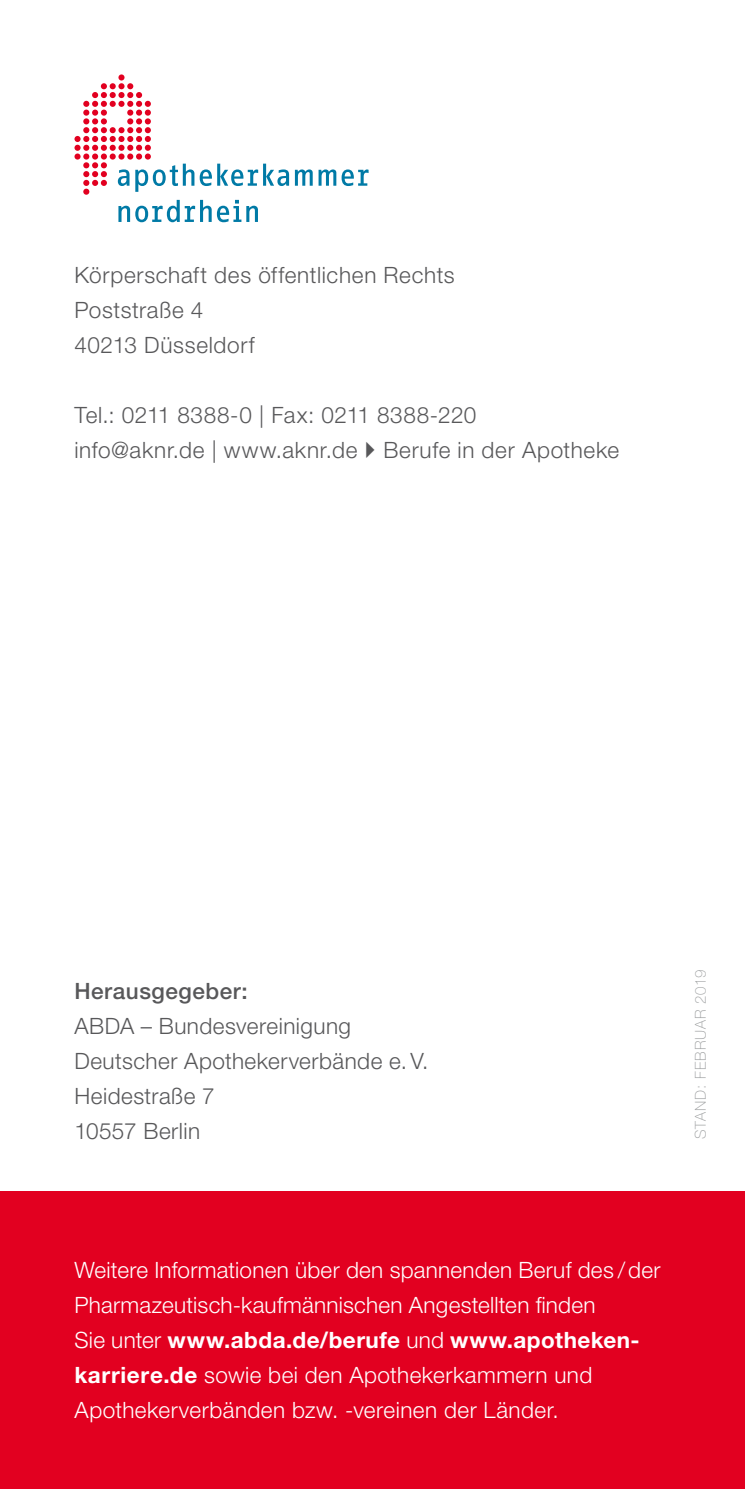
<style>
.page{position:relative;width:745px;height:1489px;background:#fff}
.page>*{position:absolute;margin:0;border:0;box-sizing:border-box;transform-origin:0 0}
.t1{font:300 22.5px/35px "Helvetica Neue LT Std";letter-spacing:.015em;color:#fff}
.t2{font:300 22.5px/35px "Helvetica Neue LT Std";letter-spacing:.025em;color:#58585a}
.t3{font:500 22.5px "Helvetica Neue LT Std";letter-spacing:.025em;color:#58585a}
.t4{font:100 15px "Helvetica Neue LT Std";letter-spacing:.06em;color:#9c9e9f}
.s1{font-weight:700}
</style>
<div class="page">
<div style="left:0;top:1191px;width:744px;height:297px;background:#e20020"></div>
<svg style="left:74px;top:74px;width:77px;height:77px"></svg>
<div style="left:74px;top:153px;width:6px;height:7px;background:#e20020;border-radius:50%"></div>
<div style="left:83px;top:153px;width:6px;height:7px;background:#e20020;border-radius:50%"></div>
<div style="left:92px;top:153px;width:6px;height:7px;background:#e20020;border-radius:50%"></div>
<div style="left:101px;top:153px;width:6px;height:7px;background:#e20020;border-radius:50%"></div>
<div style="left:110px;top:153px;width:6px;height:7px;background:#e20020;border-radius:50%"></div>
<div style="left:118px;top:153px;width:6px;height:7px;background:#e20020;border-radius:50%"></div>
<div style="left:127px;top:153px;width:6px;height:7px;background:#e20020;border-radius:50%"></div>
<div style="left:136px;top:153px;width:6px;height:7px;background:#e20020;border-radius:50%"></div>
<div style="left:145px;top:153px;width:6px;height:7px;background:#e20020;border-radius:50%"></div>
<svg style="left:83px;top:162px;width:24px;height:33px"></svg>
<svg style="left:118px;top:200px;width:140px;height:22px"></svg>
<svg style="left:118px;top:164px;width:250px;height:28px"></svg>
<p class="t2" style="left:74px;top:257px;width:381px">Körperschaft des öffentlichen Rechts<br>Poststraße 4<br>40213 Düsseldorf</p>
<p class="t2" style="left:74px;top:397px;width:546px">Tel.: 0211 8388-0 | Fax: 0211 8388-220<br>info@aknr.de | www.aknr.de Berufe in der Apotheke</p>
<p class="t3" style="left:74px;top:977px;width:175px">Herausgegeber:</p>
<p class="t2" style="left:74px;top:1007px;width:355px">ABDA – Bundesvereinigung<br>Deutscher Apothekerverbände e.V.<br>Heidestraße 7<br>10557 Berlin</p>
<p class="t4" style="left:691px;top:1138px;width:171px;rotate:-90deg">STAND: FEBRUAR 2019</p>
<p class="t1" style="left:74px;top:1251px;width:587px">Weitere Informationen über den spannenden Beruf des /der Pharmazeutisch-kaufmännischen Angestellten finden<br>Sie unter <span class="s1">www.abda.de/berufe</span> und <span class="s1">www.apotheken&shy;karriere.de</span> sowie bei den Apothekerkammern und Apothekerverbänden bzw. -vereinen der Länder.</p>
</div>
